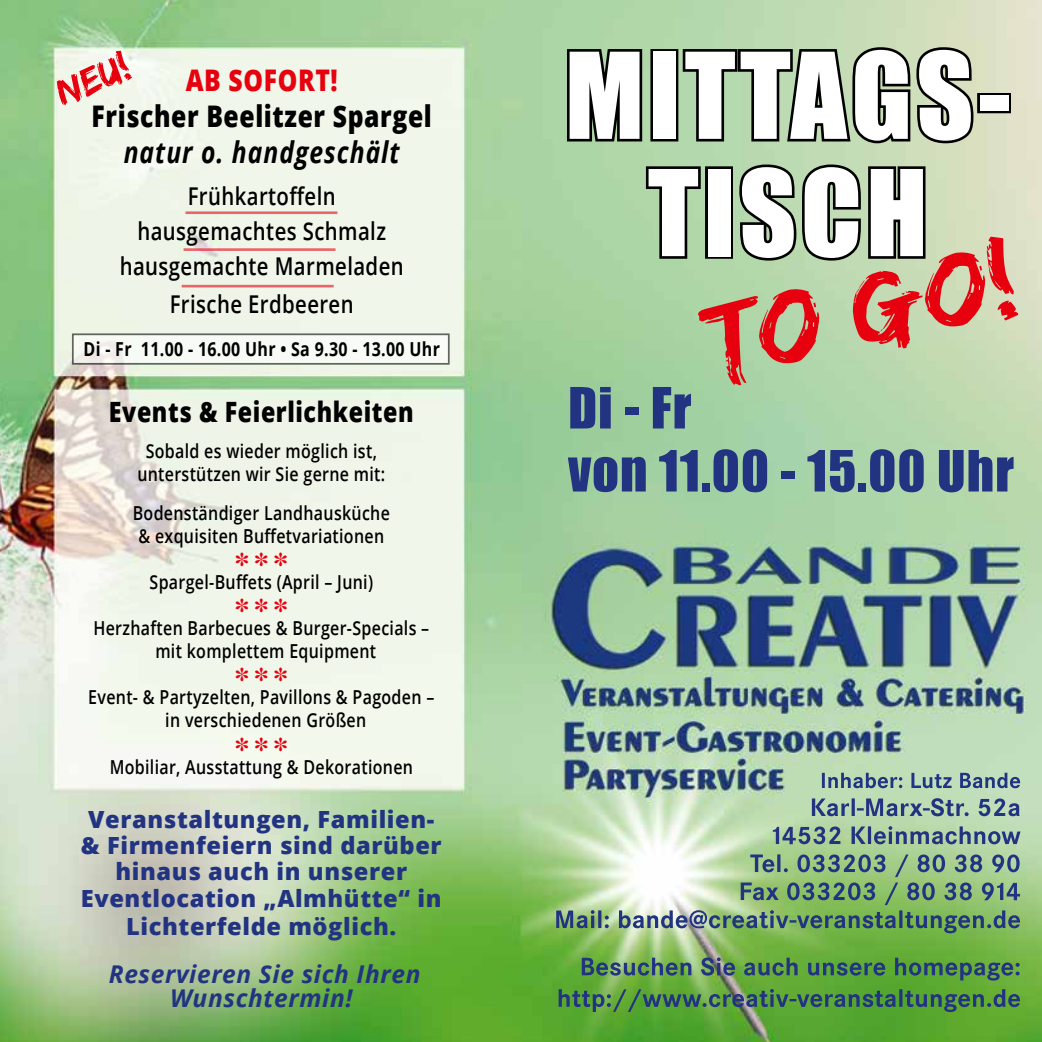
<style>
.page{position:relative;width:1042px;height:1042px;background:#fff}
.page>*{position:absolute;margin:0;border:0;box-sizing:border-box;transform-origin:0 0}
.t1{font:110.25px/117.2px "Impact";letter-spacing:.04em;color:#fff;text-align:center}
.t2{font:108.5px "Edo SZ";color:#e7000e}
.t3{font:52.5px/63px "Impact";letter-spacing:.02em;color:#223382}
.t4{font:40.25px "Edo SZ";color:#e7000e}
.t5{font:800 29.75px "Open Sans";letter-spacing:.025em;color:#000;scale:.83 1}
.t6{font:italic 700 29.75px "Open Sans";letter-spacing:.04em;color:#000;scale:.83 1}
.t7{font:800 29.75px "Open Sans";letter-spacing:.025em;color:#e7000e;scale:.83 1}
.t8{font:800 28px "Open Sans";letter-spacing:.025em;color:#000;scale:.83 1}
.t9{font:600 24.5px/35px "Open Sans";letter-spacing:.02em;color:#000;text-align:center;scale:.83 1}
.t10{font:italic 700 24.5px/24.5px "Open Sans";letter-spacing:.025em;color:#223382;text-align:center}
.t11{font:800 23.62px/26.2px "Open Sans";letter-spacing:.025em;color:#223382;text-align:center}
.t12{font:600 19.25px/23.1px "Open Sans";letter-spacing:.02em;color:#000;text-align:center;scale:.83 1}
.t13{font:700 19.25px "Open Sans";letter-spacing:.02em;color:#000;scale:.83 1}
.t14{font:19.25px "Zapf Dingbats ITC";color:#e7000e}
</style>
<div class="page">
<img style="left:0;top:0;width:1042px;height:1042px">
<svg style="left:564px;top:1px;width:81px;height:143px;background:#82a07c"></svg>
<div style="left:650px;top:49px;width:28px;height:92px;border:5px solid #000"></div>
<svg style="left:680px;top:23px;width:297px;height:124px;background:#91a487"></svg>
<div style="left:977px;top:93px;width:34px;height:20px;border:5px solid #000"></div>
<svg style="left:643px;top:164px;width:60px;height:97px;background:#85a17e"></svg>
<div style="left:705px;top:166px;width:28px;height:93px;border:5px solid #000"></div>
<svg style="left:736px;top:161px;width:192px;height:103px;background:#819378"></svg>
<svg style="left:559px;top:989px;width:461px;height:23px;background:#4e874a"></svg>
<svg style="left:582px;top:957px;width:437px;height:23px;background:#588c54"></svg>
<svg style="left:556px;top:854px;width:464px;height:79px;background:#94b48f"></svg>
<svg style="left:773px;top:826px;width:247px;height:18px;background:#7f9a97"></svg>
<svg style="left:812px;top:798px;width:207px;height:18px;background:#859ea1"></svg>
<svg style="left:822px;top:773px;width:198px;height:15px;background:#849da4"></svg>
<div style="left:73px;top:334px;width:376px;height:30px;background:linear-gradient(to right,#f5f6f1,#f8fcf6)"></div>
<hr style="left:185px;top:211px;width:152px;height:3px;background:#e7000e">
<hr style="left:184px;top:248px;width:151px;height:3px;background:#e7000e">
<hr style="left:182px;top:285px;width:152px;height:2px;background:#e7000e">
<h3 class="t4" style="left:49px;top:73px;width:78px;rotate:-24deg">NEU!</h3>
<h3 class="t7" style="left:186px;top:58px;width:185px">AB SOFORT!</h3>
<h3 class="t5" style="left:92px;top:94px;width:411px">Frischer Beelitzer Spargel</h3>
<h3 class="t6" style="left:124px;top:131px;width:334px">natur o. handgeschält</h3>
<p class="t9" style="left:120px;top:178px;width:344px">Frühkartoffeln hausgemachtes Schmalz hausgemachte Marmeladen</p>
<p class="t9" style="left:170px;top:286px;width:223px">Frische Erdbeeren</p>
<p class="t13" style="left:84px;top:335px;width:431px">Di - Fr 11.00 - 16.00 Uhr • Sa 9.30 - 13.00 Uhr</p>
<h3 class="t8" style="left:109px;top:391px;width:369px">Events &amp; Feierlichkeiten</h3>
<p class="t12" style="left:137px;top:438px;width:300px">Sobald es wieder möglich ist, unterstützen wir Sie gerne mit:</p>
<p class="t12" style="left:133px;top:500px;width:311px;text-align:left">Bodenständiger Landhausküche &amp; exquisiten Buffetvariationen</p>
<p class="t14" style="left:235px;top:550px;width:53px">✽ ✽ ✽</p>
<p class="t12" style="left:150px;top:570px;width:271px">Spargel-Buffets (April – Juni)</p>
<p class="t14" style="left:235px;top:596px;width:53px">✽ ✽ ✽</p>
<p class="t12" style="left:93px;top:616px;width:406px">Herzhaften Barbecues &amp; Burger-Specials – mit komplettem Equipment</p>
<p class="t14" style="left:235px;top:665px;width:53px">✽ ✽ ✽</p>
<p class="t12" style="left:88px;top:685px;width:418px">Event- &amp; Partyzelten, Pavillons &amp; Pagoden – in verschiedenen Größen</p>
<p class="t14" style="left:235px;top:735px;width:53px">✽ ✽ ✽</p>
<p class="t12" style="left:110px;top:755px;width:367px">Mobiliar, Ausstattung &amp; Dekorationen</p>
<p class="t11" style="left:81px;top:805px;width:362px">Veranstaltungen, Familien-&amp; Firmenfeiern sind darüber hinaus auch in unserer<br>Eventlocation „Almhütte“ in</p>
<p class="t11" style="left:126px;top:912px;width:271px">Lichterfelde möglich.</p>
<p class="t10" style="left:109px;top:961px;width:313px">Reservieren Sie sich Ihren<br>Wunschtermin!</p>
<h1 class="t1" style="left:565px;top:34px;width:447px">MITTAGS-<br>TISCH</h1>
<h2 class="t2" style="left:695px;top:284px;width:316px;rotate:-13deg">to g o!</h2>
<h3 class="t3" style="left:568px;top:375px;width:447px">Di - Fr<br>von 11.00 - 15.00 Uhr</h3>
</div>
